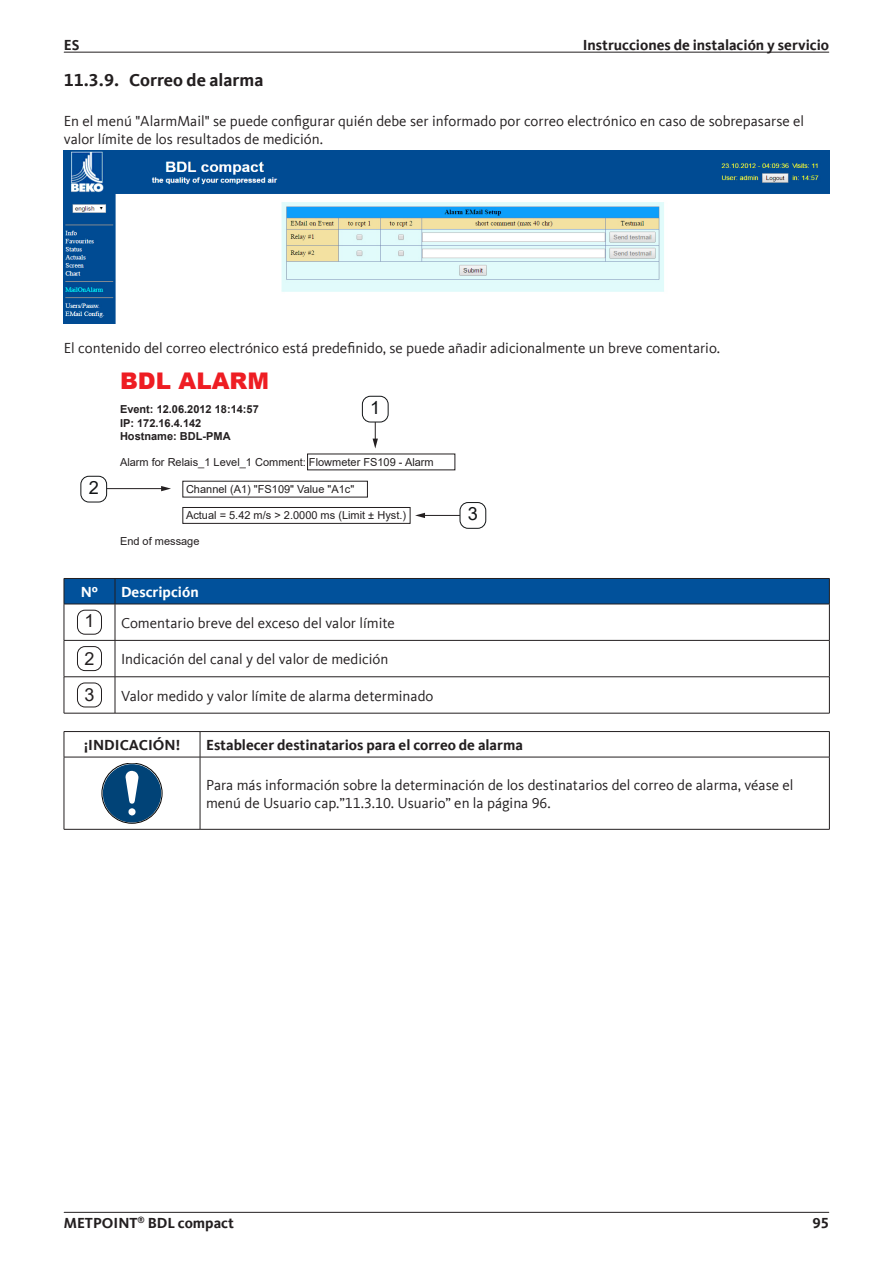
<style>
.page{position:relative;width:893px;height:1263px;background:#fff}
.page>*{position:absolute;margin:0;border:0;box-sizing:border-box;transform-origin:0 0}
.t1{font:900 22.95px "Arial";color:#ee1d23}
.t2{font:18.15px "Arial";color:#111416}
.t3{font:700 18px "Kievit Offc Pro";color:#231f20}
.t4{font:18px "Arial";color:#231f20}
.body{font:15px/18px "Kievit Offc Pro";color:#231f20}
.attention{font:700 15px "Kievit Offc Pro";color:#231f20}
.body-2{font:700 15px "Kievit Offc Pro";color:#fff}
.attention_signal{font:700 15px "Kievit Offc Pro";color:#231f20}
.t5{font:10.95px "Arial";color:#231f20}
.t6{font:700 10.95px/13.2px "Arial";color:#231f20}
</style>
<div class="page">
<hr style="left:64px;top:1212px;width:765px;height:1px;background:#231f20">
<hr style="left:64px;top:52px;width:765px;height:1px;background:#231f20">
<img style="left:64px;top:150px;width:765px;height:173px">
<hr style="left:64px;top:640px;width:1px;height:37px;background:#231f20">
<hr style="left:115px;top:640px;width:1px;height:37px;background:#231f20">
<hr style="left:829px;top:640px;width:1px;height:37px;background:#231f20">
<hr style="left:64px;top:676px;width:51px;height:1px;background:#231f20">
<hr style="left:64px;top:677px;width:1px;height:36px;background:#231f20">
<hr style="left:115px;top:676px;width:715px;height:1px;background:#231f20">
<hr style="left:115px;top:677px;width:1px;height:36px;background:#231f20">
<hr style="left:829px;top:677px;width:1px;height:36px;background:#231f20">
<hr style="left:64px;top:713px;width:51px;height:1px;background:#231f20">
<hr style="left:115px;top:713px;width:715px;height:1px;background:#231f20">
<hr style="left:64px;top:604px;width:51px;height:1px;background:#231f20">
<hr style="left:115px;top:604px;width:715px;height:1px;background:#231f20">
<hr style="left:64px;top:604px;width:1px;height:36px;background:#231f20">
<hr style="left:115px;top:604px;width:1px;height:36px;background:#231f20">
<hr style="left:829px;top:604px;width:1px;height:36px;background:#231f20">
<hr style="left:64px;top:640px;width:51px;height:1px;background:#231f20">
<hr style="left:115px;top:640px;width:715px;height:1px;background:#231f20">
<svg style="left:64px;top:578px;width:766px;height:26px"></svg>
<div style="left:182px;top:507px;width:229px;height:17px;border:1px solid #231f20"></div>
<div style="left:362px;top:396px;width:27px;height:26px;border:1px solid #111416;border-radius:8px"></div>
<div style="left:80px;top:476px;width:27px;height:26px;border:1px solid #111416;border-radius:8px"></div>
<div style="left:460px;top:502px;width:26px;height:27px;border:1px solid #111416;border-radius:8px"></div>
<svg style="left:373px;top:422px;width:5px;height:26px"></svg>
<hr style="left:107px;top:488px;width:56px;height:1px;background:#231f20">
<svg style="left:161px;top:486px;width:10px;height:5px"></svg>
<hr style="left:423px;top:515px;width:37px;height:1px;background:#231f20">
<svg style="left:415px;top:513px;width:10px;height:5px"></svg>
<div style="left:77px;top:610px;width:25px;height:24px;border:1px solid #231f20;border-radius:8px"></div>
<div style="left:77px;top:646px;width:25px;height:25px;border:1px solid #231f20;border-radius:8px"></div>
<div style="left:77px;top:683px;width:25px;height:24px;border:1px solid #231f20;border-radius:8px"></div>
<svg style="left:64px;top:731px;width:766px;height:26px"></svg>
<hr style="left:64px;top:757px;width:136px;height:1px;background:#231f20">
<hr style="left:64px;top:757px;width:1px;height:72px;background:#231f20">
<hr style="left:64px;top:829px;width:136px;height:1px;background:#231f20">
<hr style="left:200px;top:757px;width:630px;height:1px;background:#231f20">
<hr style="left:200px;top:757px;width:1px;height:72px;background:#231f20">
<hr style="left:829px;top:757px;width:1px;height:72px;background:#231f20">
<hr style="left:200px;top:829px;width:630px;height:1px;background:#231f20">
<svg style="left:102px;top:764px;width:60px;height:59px"></svg>
<p class="attention" style="left:64px;top:36px;width:17px">ES</p>
<p class="attention" style="left:583px;top:36px;width:248px">Instrucciones de instalación y servicio</p>
<p class="t3" style="left:64px;top:69px;width:201px">11.3.9. Correo de alarma</p>
<p class="body" style="left:64px;top:112px;width:742px">En el menú "AlarmMail" se puede configurar quién debe ser informado por correo electrónico en caso de sobrepasarse el valor límite de los resultados de medición.</p>
<p class="body" style="left:64px;top:339px;width:658px">El contenido del correo electrónico está predefinido, se puede añadir adicionalmente un breve comentario.</p>
<p class="t1" style="left:120px;top:364px;width:151px">BDL ALARM</p>
<p class="t6" style="left:120px;top:403px;width:140px">Event: 12.06.2012 18:14:57<br>IP: 172.16.4.142<br>Hostname: BDL-PMA</p>
<p class="t5" style="left:120px;top:455px;width:315px">Alarm for Relais_1 Level_1 Comment: Flowmeter FS109 - Alarm</p>
<p class="t5" style="left:186px;top:481px;width:170px">Channel (A1) "FS109" Value "A1c"</p>
<p class="t5" style="left:186px;top:507px;width:222px">Actual = 5.42 m/s &gt; 2.0000 ms (Limit ± Hyst.)</p>
<p class="t5" style="left:120px;top:534px;width:81px">End of message</p>
<p class="t2" style="left:370px;top:395px;width:12px">1</p>
<p class="t2" style="left:89px;top:475px;width:12px">2</p>
<p class="t2" style="left:468px;top:501px;width:12px">3</p>
<p class="body-2" style="left:81px;top:583px;width:19px">Nº</p>
<p class="body-2" style="left:121px;top:583px;width:79px">Descripción</p>
<p class="t4" style="left:84px;top:608px;width:12px">1</p>
<p class="body" style="left:121px;top:614px;width:275px">Comentario breve del exceso del valor límite</p>
<p class="t4" style="left:84px;top:646px;width:12px">2</p>
<p class="body" style="left:121px;top:650px;width:269px">Indicación del canal y del valor de medición</p>
<p class="t4" style="left:84px;top:683px;width:12px">3</p>
<p class="body" style="left:121px;top:686px;width:314px">Valor medido y valor límite de alarma determinado</p>
<p class="attention_signal" style="left:84px;top:736px;width:98px">¡INDICACIÓN!</p>
<p class="attention" style="left:206px;top:736px;width:318px">Establecer destinatarios para el correo de alarma</p>
<p class="body" style="left:206px;top:776px;width:589px">Para más información sobre la determinación de los destinatarios del correo de alarma, véase el menú de Usuario cap.”11.3.10. Usuario” en la página 96.</p>
<p class="attention" style="left:64px;top:1213px;width:172px">METPOINT<sup>®</sup> BDL compact</p>
<p class="attention" style="left:812px;top:1213px;width:18px">95</p>
</div>
